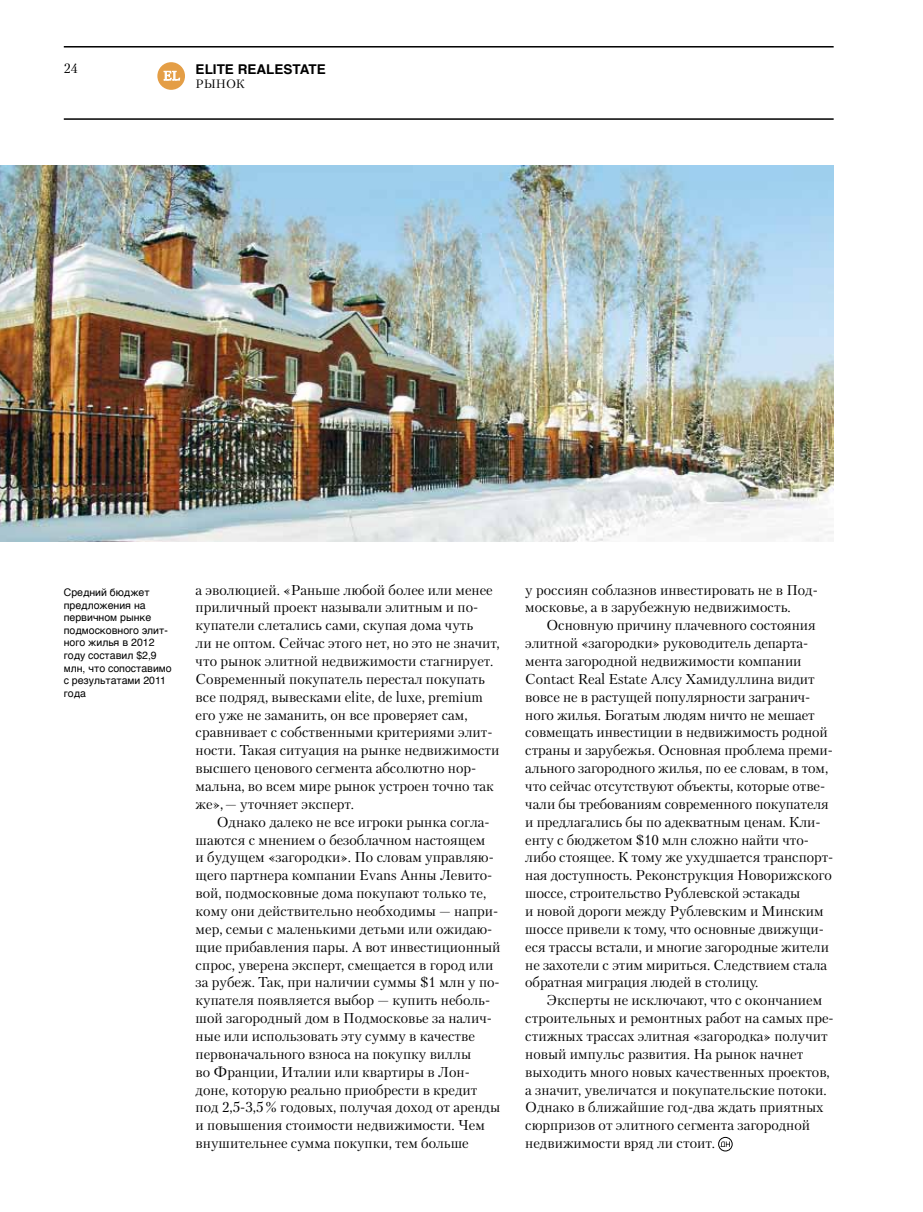
<style>
.page{position:relative;width:923px;height:1212px;background:#fff}
.page>*{position:absolute;margin:0;border:0;box-sizing:border-box;transform-origin:0 0}
.t1{font:14.25px/17.9px "Petersburg TF";color:#000}
.t2{font:700 13.5px "Helvetica TF";color:#000}
.t3{font:13.5px "Petersburg TF";color:#000}
.t4{font:12.6px "Petersburg TF";color:#fff}
.t5{font:12px "Petersburg TF";color:#000}
.t6{font:10.5px/12.6px "Helvetica TF";color:#000}
</style>
<div class="page">
<hr style="left:64px;top:118px;width:769px;height:2px;background:#000">
<hr style="left:64px;top:46px;width:769px;height:2px;background:#000">
<div style="left:157px;top:62px;width:28px;height:28px;background:#e49e46;border-radius:50%"></div>
<svg style="left:164px;top:71px;width:16px;height:9px"></svg>
<img style="left:0;top:166px;width:833px;height:375px">
<div style="left:718px;top:1137px;width:14px;height:14px;border:1px solid #000;border-radius:50%"></div>
<svg style="left:720px;top:1141px;width:10px;height:6px"></svg>
<p class="t3" style="left:64px;top:60px;width:16px">24</p>
<p class="t2" style="left:196px;top:58px;width:132px">ELITE REALESTATE</p>
<p class="t5" style="left:196px;top:77px;width:51px">Рынок</p>
<p class="t4" style="left:163px;top:68px;width:18px">EL</p>
<p class="t1" style="left:196px;top:580px;width:306px">а эволюцией. «Раньше любой более или менее приличный проект называли элитным и по&shy;купатели слетались сами, скупая дома чуть<br>ли не оптом. Сейчас этого нет, но это не значит, что рынок элитной недвижимости стагнирует.<br>Современный покупатель перестал покупать все подряд, вывесками elite, de luxe, premium его уже не заманить, он все проверяет сам, сравнивает с собственными критериями элит&shy;ности. Такая ситуация на рынке недвижимости высшего ценового сегмента абсолютно нор&shy;мальна, во всем мире рынок устроен точно так же»,— уточняет эксперт.</p>
<p class="t1" style="left:196px;top:812px;width:306px;text-indent:21px">Однако далеко не все игроки рынка согла&shy;шаются с мнением о безоблачном настоящем<br>и будущем «загородки». По словам управляю&shy;щего партнера компании Evans Анны Левито&shy;вой, подмосковные дома покупают только те, кому они действительно необходимы — напри&shy;мер, семьи с маленькими детьми или ожидаю&shy;щие прибавления пары. А вот инвестиционный спрос, уверена эксперт, смещается в город или за рубеж. Так, при наличии суммы $1 млн у по&shy;купателя появляется выбор — купить неболь&shy;шой загородный дом в Подмосковье за налич&shy;ные или использовать эту сумму в качестве первоначального взноса на покупку виллы<br>во Франции, Италии или квартиры в Лон&shy;доне, которую реально приобрести в кредит под 2,5-3,5% годовых, получая доход от аренды и повышения стоимости недвижимости. Чем внушительнее сумма покупки, тем больше</p>
<p class="t6" style="left:64px;top:586px;width:109px">Средний бюджет предложения на первичном рынке подмосковного элит&shy;ного жилья в 2012 году составил $2,9 млн, что сопоставимо с результатами 2011 года</p>
<p class="t1" style="left:525px;top:580px;width:294px">у россиян соблазнов инвестировать не в Под&shy;московье, а в зарубежную недвижимость.</p>
<p class="t1" style="left:525px;top:616px;width:309px;text-indent:21px">Основную причину плачевного состояния элитной «загородки» руководитель департа&shy;мента загородной недвижимости компании Contact Real Estate Алсу Хамидуллина видит вовсе не в растущей популярности загранич&shy;ного жилья. Богатым людям ничто не мешает совмещать инвестиции в недвижимость родной страны и зарубежья. Основная проблема преми&shy;ального загородного жилья, по ее словам, в том, что сейчас отсутствуют объекты, которые отве&shy;чали бы требованиям современного покупателя и предлагались бы по адекватным ценам. Кли&shy;енту с бюджетом $10 млн сложно найти что&shy;либо стоящее. К тому же ухудшается транспорт&shy;ная доступность. Реконструкция Новорижского шоссе, строительство Рублевской эстакады<br>и новой дороги между Рублевским и Минским шоссе привели к тому, что основные движущи&shy;еся трассы встали, и многие загородные жители не захотели с этим мириться. Следствием стала обратная миграция людей в столицу.</p>
<p class="t1" style="left:525px;top:991px;width:310px;text-indent:21px">Эксперты не исключают, что с окончанием строительных и ремонтных работ на самых пре&shy;стижных трассах элитная «загородка» получит новый импульс развития. На рынок начнет выходить много новых качественных проектов, а значит, увеличатся и покупательские потоки.<br>Однако в ближайшие год-два ждать приятных сюрпризов от элитного сегмента загородной недвижимости вряд ли стоит.</p>
</div>
